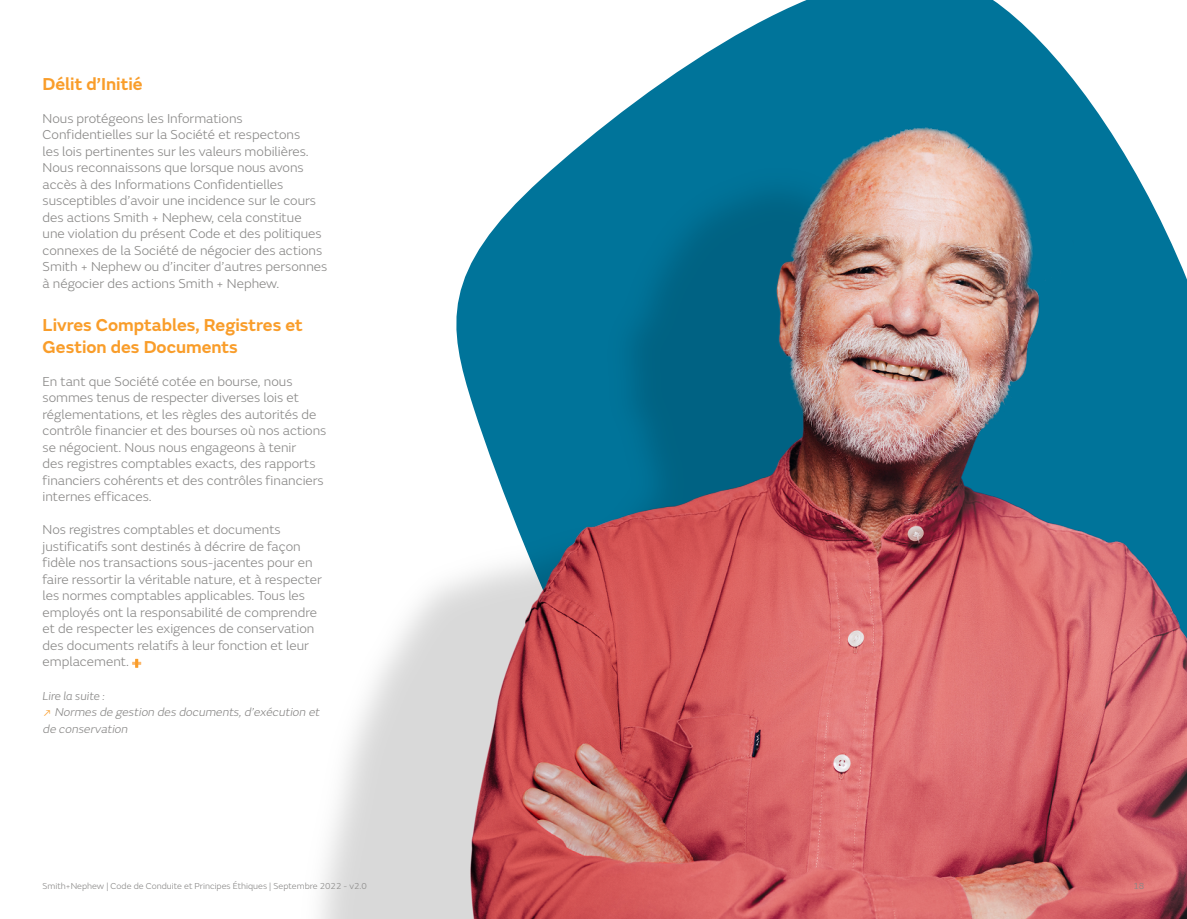
<style>
.page{position:relative;width:1187px;height:919px;background:#fff}
.page>*{position:absolute;margin:0;border:0;box-sizing:border-box;transform-origin:0 0}
.t1{font:600 18px/21.6px "FS Emeric";color:#f99d2a}
.t2{font:300 13.5px/16.5px "FS Emeric";color:#888786}
.t3{font:italic 300 12px/16.5px "FS Emeric";color:#888786}
.t4{font:300 9px "FS Emeric";color:#888786}
.t5{font:9px "FS Emeric";color:#888786}
.s1{font-style:inherit}
.s2{color:#f99d2a}
</style>
<div class="page">
<svg style="left:661px;top:0;width:415px;height:83px;fill:#00749a"></svg>
<img style="left:319px;top:83px;width:867px;height:835px">
<svg style="left:132px;top:658px;width:9px;height:9px"></svg>
<h1 class="t1" style="left:43px;top:72px;width:102px">Délit d’Initié</h1>
<p class="t2" style="left:43px;top:109px;width:286px">Nous protégeons les Informations Confidentielles sur la Société et respectons<br>les lois pertinentes sur les valeurs mobilières.<br>Nous reconnaissons que lorsque nous avons accès à des Informations Confidentielles susceptibles d’avoir une incidence sur le cours des actions Smith + Nephew, cela constitue une violation du présent Code et des politiques connexes de la Société de négocier des actions Smith + Nephew ou d’inciter d’autres personnes à négocier des actions Smith + Nephew.</p>
<h1 class="t1" style="left:43px;top:313px;width:262px">Livres Comptables, Registres et<br>Gestion des Documents</h1>
<p class="t2" style="left:43px;top:372px;width:285px">En tant que Société cotée en bourse, nous sommes tenus de respecter diverses lois et réglementations, et les règles des autorités de contrôle financier et des bourses où nos actions se négocient. Nous nous engageons à tenir<br>des registres comptables exacts, des rapports financiers cohérents et des contrôles financiers internes efficaces.</p>
<p class="t2" style="left:43px;top:521px;width:281px">Nos registres comptables et documents justificatifs sont destinés à décrire de façon fidèle nos transactions sous-jacentes pour en faire ressortir la véritable nature, et à respecter les normes comptables applicables. Tous les employés ont la responsabilité de comprendre et de respecter les exigences de conservation des documents relatifs à leur fonction et leur emplacement.</p>
<p class="t3" style="left:43px;top:686px;width:281px"><span class="s1">Lire la suite :<br></span><span class="s2">↗</span> Normes de gestion des documents,d’exécution et de conservation</p>
<p class="t4" style="left:43px;top:879px;width:326px">Smith+Nephew | Code de Conduite et Principes Éthiques | Septembre 2022 - v2.0</p>
<p class="t5" style="left:1133px;top:879px;width:12px">18</p>
</div>
